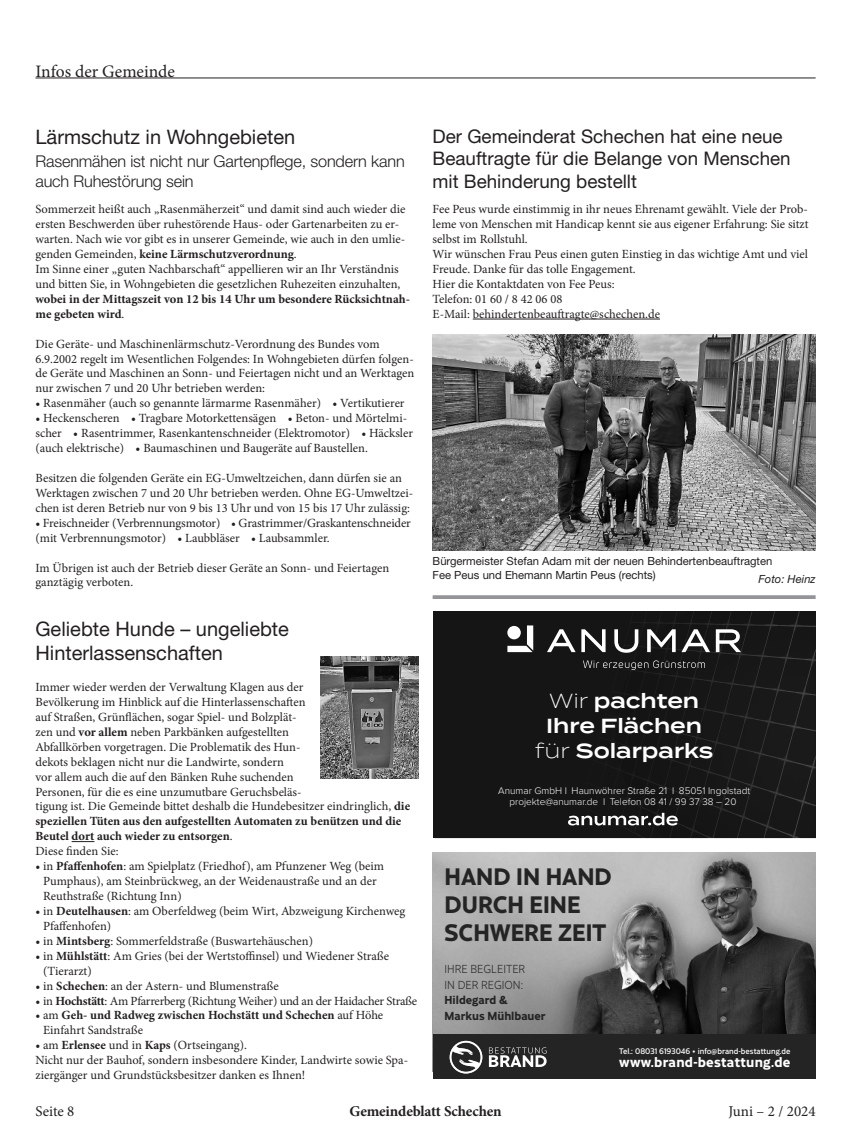
<style>
.page{position:relative;width:844px;height:1134px;background:#fff}
.page>*{position:absolute;margin:0;border:0;box-sizing:border-box;transform-origin:0 0}
.t1{font:700 23.12px/27.8px "Cresta";color:#242424;scale:.94 1}
.t2{font:600 20.38px/24.8px "Termina";color:#fff;text-align:center}
.t3{font:20px/24px "Helvetica Neue LT Pro";color:#231f20}
.t4{font:18.75px/22.5px "Helvetica Neue LT Pro";color:#231f20}
.t5{font:17.5px "Minion Pro";color:#231f20}
.t6{font:300 16.25px/20px "Helvetica Neue LT Pro";letter-spacing:-.01em;color:#231f20}
.t7{font:700 15px "Minion Pro";letter-spacing:-.01em;color:#231f20}
.t8{font:15px "Minion Pro";color:#231f20}
.t9{font:700 13.5px "Cresta";letter-spacing:.02em;color:#fff;scale:.94 1}
.t10{font:12.5px/14.9px "Minion Pro";color:#231f20}
.t11{font:700 12.5px/14.9px "Minion Pro";color:#231f20}
.t12{font:12.5px "Minion Pro";letter-spacing:-.02em;color:#231f20}
.t13{font:11.25px/13.5px "Helvetica Neue LT Pro";color:#231f20}
.t14{font:300 11.25px/15.8px "Cresta";color:#242424;scale:.94 1}
.t15{font:700 11.25px/15.8px "Cresta";color:#242424;scale:.94 1}
.t16{font:italic 11.25px "Helvetica Neue LT Pro";color:#231f20}
.t17{font:300 10px/11.1px "Proxima Nova";color:#fff;text-align:center}
.t18{font:500 7.88px "Cresta";color:#fff;scale:.94 1}
.s1{font-weight:700}
.s2{font-weight:400}
.s3{font-weight:300}
</style>
<div class="page">
<div style="left:435px;top:611px;width:112px;height:227px;background:#151515"></div>
<svg style="left:507px;top:625px;width:26px;height:27px"></svg>
<svg style="left:547px;top:611px;width:268px;height:228px;background:#202020"></svg>
<img style="left:432px;top:852px;width:383px;height:183px">
<div style="left:432px;top:1035px;width:383px;height:44px;background:#242424"></div>
<svg style="left:489px;top:1047px;width:57px;height:20px"></svg>
<svg style="left:449px;top:1041px;width:33px;height:32px"></svg>
<hr style="left:35px;top:78px;width:780px;height:1px;background:#231f20">
<svg style="left:72px;top:841px;width:22px;height:1px"></svg>
<img style="left:320px;top:656px;width:98px;height:123px">
<svg style="left:432px;top:595px;width:383px;height:4px;background:#999b9e"></svg>
<hr style="left:472px;top:319px;width:187px;height:1px;background:#231f20">
<img style="left:432px;top:335px;width:383px;height:215px">
<h3 class="t5" style="left:35px;top:59px;width:141px">Infos der Gemeinde</h3>
<h3 class="t3" style="left:35px;top:124px;width:261px">Lärmschutz in Wohngebieten</h3>
<h3 class="t6" style="left:35px;top:151px;width:371px">Rasenmähen ist nicht nur Gartenpflege, sondern kann auch Ruhestörung sein</h3>
<p class="t10" style="left:35px;top:202px;width:371px">Sommerzeit heißt auch „Rasenmäherzeit“ und damit sind auch wieder die ersten Beschwerden über ruhestörende Haus- oder Gartenarbeiten zu er&shy;warten. Nach wie vor gibt es in unserer Gemeinde, wie auch in den umlie&shy;genden Gemeinden, <span class="s1">keine Lärmschutzverordnung</span>.<br>Im Sinne einer „guten Nachbarschaft“ appellieren wir an Ihr Verständnis und bitten Sie, in Wohngebieten die gesetzlichen Ruhezeiten einzuhalten,</p>
<p class="t11" style="left:35px;top:291px;width:376px">wobei in der Mittagszeit von 12 bis 14 Uhr um besondere Rücksichtnah&shy;me gebeten wird<span class="s2">.</span></p>
<p class="t10" style="left:35px;top:336px;width:380px">Die Geräte- und Maschinenlärmschutz-Verordnung des Bundes vom 6.9.2002 regelt im Wesentlichen Folgendes: In Wohngebieten dürfen folgen&shy;de Geräte und Maschinen an Sonn- und Feiertagen nicht und an Werktagen nur zwischen 7 und 20 Uhr betrieben werden:</p>
<p class="t10" style="left:35px;top:396px;width:370px">• Rasenmäher (auch so genannte lärmarme Rasenmäher) • Vertikutierer</p>
<p class="t10" style="left:35px;top:411px;width:379px">• Heckenscheren • Tragbare Motorkettensägen • Beton- und Mörtelmi&shy;scher • Rasentrimmer, Rasenkantenschneider (Elektromotor) • Häcksler (auch elektrische) • Baumaschinen und Baugeräte auf Baustellen.</p>
<p class="t10" style="left:35px;top:471px;width:379px">Besitzen die folgenden Geräte ein EG-Umweltzeichen, dann dürfen sie an<br>Werktagen zwischen 7 und 20 Uhr betrieben werden. Ohne EG-Umweltzei&shy;chen ist deren Betrieb nur von 9 bis 13 Uhr und von 15 bis 17 Uhr zulässig:</p>
<p class="t10" style="left:35px;top:515px;width:377px">• Freischneider (Verbrennungsmotor) • Grastrimmer/Graskantenschneider (mit Verbrennungsmotor) • Laubbläser • Laubsammler.</p>
<p class="t10" style="left:35px;top:560px;width:355px">Im Übrigen ist auch der Betrieb dieser Geräte an Sonn- und Feiertagen ganztägig verboten.</p>
<h3 class="t3" style="left:35px;top:617px;width:255px">Geliebte Hunde – ungeliebte<br>Hinterlassenschaften</h3>
<p class="t10" style="left:35px;top:680px;width:376px">Immer wieder werden der Verwaltung Klagen aus der<br>Bevölkerung im Hinblick auf die Hinterlassenschaften<br>auf Straßen, Grünflächen, sogar Spiel- und Bolzplät-<br>zen und <span class="s1">vor allem</span> neben Parkbänken aufgestellten<br>Abfallkörben vorgetragen. Die Problematik des Hun-<br>dekots beklagen nicht nur die Landwirte, sondern<br>vor allem auch die auf den Bänken Ruhe suchenden<br>Personen, für die es eine unzumutbare Geruchsbeläs-<br>tigung ist. Die Gemeinde bittet deshalb die Hundebesitzer eindringlich, <span class="s1">die speziellen Tüten aus den aufgestellten Automaten zu benützen und die Beutel dort auch wieder zu entsorgen</span>.<br>Diese finden Sie:</p>
<p class="t10" style="left:43px;top:859px;width:342px;text-indent:-8px">• in <span class="s1">Pfaffenhofen</span>: am Spielplatz (Friedhof), am Pfunzener Weg (beim<br>Pumphaus), am Steinbrückweg, an der Weidenaustraße und an der<br>Reuthstraße (Richtung Inn)</p>
<p class="t10" style="left:43px;top:903px;width:363px;text-indent:-8px">• in <span class="s1">Deutelhausen</span>: am Oberfeldweg (beim Wirt, Abzweigung Kirchenweg<br>Pfaffenhofen)</p>
<p class="t10" style="left:35px;top:933px;width:279px">• in <span class="s1">Mintsberg</span>: Sommerfeldstraße (Buswartehäuschen)</p>
<p class="t10" style="left:43px;top:948px;width:347px;text-indent:-8px">• in <span class="s1">Mühlstätt</span>: Am Gries (bei der Wertstoffinsel) und Wiedener Straße (Tierarzt)</p>
<p class="t10" style="left:35px;top:978px;width:245px">• in <span class="s1">Schechen</span>: an der Astern- und Blumenstraße</p>
<p class="t12" style="left:35px;top:992px;width:383px">• in <span class="s1">Hochstätt</span>: Am Pfarrerberg (Richtung Weiher) und an der Haidacher Straße</p>
<p class="t11" style="left:43px;top:1008px;width:341px;text-indent:-8px"><span class="s2">• am</span> Geh- und Radweg zwischen Hochstätt und Schechen <span class="s2">auf Höhe<br>Einfahrt Sandstraße</span></p>
<p class="t10" style="left:35px;top:1038px;width:374px">• am <span class="s1">Erlensee</span> und in <span class="s1">Kaps</span> (Ortseingang).<br>Nicht nur der Bauhof, sondern insbesondere Kinder, Landwirte sowie Spa&shy;ziergänger und Grundstücksbesitzer danken es Ihnen!</p>
<h3 class="t4" style="left:432px;top:124px;width:359px">Der Gemeinderat Schechen hat eine neue<br>Beauftragte für die Belange von Menschen mit Behinderung bestellt</h3>
<p class="t10" style="left:432px;top:202px;width:377px">Fee Peus wurde einstimmig in ihr neues Ehrenamt gewählt. Viele der Prob&shy;leme von Menschen mit Handicap kennt sie aus eigener Erfahrung: Sie sitzt selbst im Rollstuhl.<br>Wir wünschen Frau Peus einen guten Einstieg in das wichtige Amt und viel Freude. Danke für das tolle Engagement.<br>Hier die Kontaktdaten von Fee Peus:<br>Telefon: 01 60 / 8 42 06 08<br>E-Mail: behindertenbeauftragte@schechen.de</p>
<p class="t13" style="left:432px;top:554px;width:341px">Bürgermeister Stefan Adam mit der neuen Behindertenbeauftragten<br>Fee Peus und Ehemann Martin Peus (rechts)</p>
<p class="t16" style="left:758px;top:572px;width:59px">Foto: Heinz</p>
<h2 class="t2" style="left:535px;top:689px;width:179px"><span class="s3">Wir</span> pachten<br>Ihre Flächen <span class="s3">für</span> Solarparks</h2>
<p class="t17" style="left:498px;top:785px;width:253px">Anumar GmbH I Haunwöhrer Straße 21 I 85051 Ingolstadt projekte@anumar.de I Telefon 08 41 / 99 37 38 – 20</p>
<h1 class="t1" style="left:444px;top:861px;width:179px">HAND IN HAND<br>DURCH EINE<br>SCHWERE ZEIT</h1>
<p class="t14" style="left:444px;top:960px;width:87px">IHRE BEGLEITER<br>IN DER REGION:</p>
<p class="t15" style="left:444px;top:991px;width:109px">Hildegard &amp;<br>Markus Mühlbauer</p>
<p class="t18" style="left:619px;top:1045px;width:184px">Tel.: 08031 6193046 • info@brand-bestattung.de</p>
<p class="t9" style="left:619px;top:1051px;width:184px">www.brand-bestattung.de</p>
<p class="t8" style="left:35px;top:1101px;width:41px">Seite 8</p>
<p class="t7" style="left:349px;top:1101px;width:154px">Gemeindeblatt Schechen</p>
<p class="t8" style="left:728px;top:1101px;width:89px">Juni – 2 / 2024</p>
</div>
